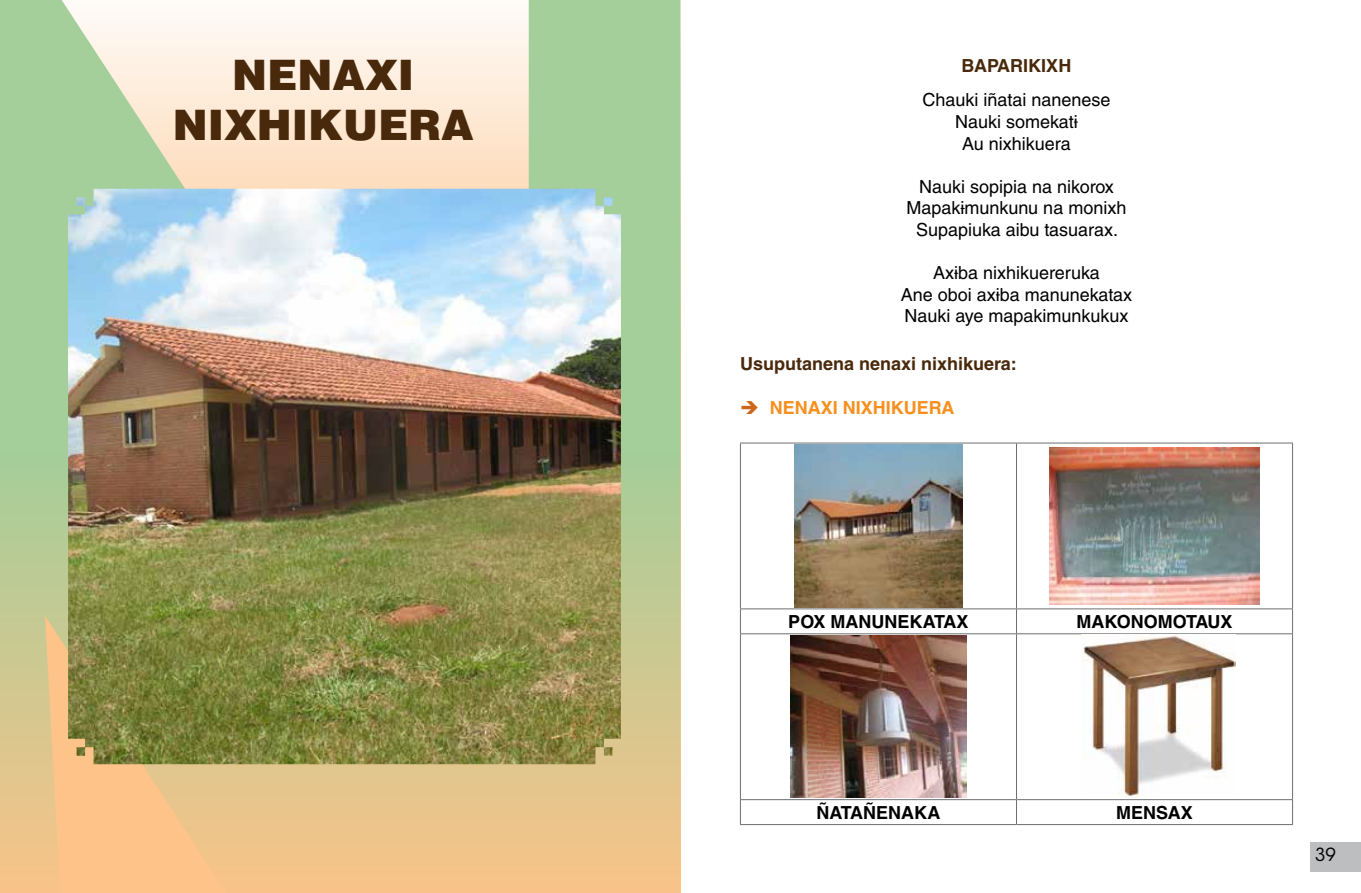
<style>
.page{position:relative;width:1361px;height:893px;background:#fff}
.page>*{position:absolute;margin:0;border:0;box-sizing:border-box;transform-origin:0 0}
.t1{font:900 42px/50.4px "Helvetica LT Std";color:#49290b;text-align:center}
.t2{font:18px/21.6px "Helvetica LT Std";color:#000;text-align:center}
.t3{font:700 18px "Helvetica LT Std";color:#000}
.t4{font:700 18px "Helvetica LT Std";color:#49290b}
.t5{font:700 18px "Helvetica LT Std";color:#f78f1e}
.t6{font:18px "ITC Avant Garde Std";color:#000}
.s1{color:#cd661a}
</style>
<div class="page">
<div style="left:1310px;top:842px;width:51px;height:30px;background:#bcbec0"></div>
<hr style="left:740px;top:443px;width:276px;height:1px;background:#6d6e71">
<hr style="left:740px;top:443px;width:1px;height:165px;background:#6d6e71">
<hr style="left:1016px;top:443px;width:277px;height:1px;background:#6d6e71">
<hr style="left:1016px;top:443px;width:1px;height:165px;background:#6d6e71">
<hr style="left:1292px;top:443px;width:1px;height:165px;background:#6d6e71">
<hr style="left:740px;top:608px;width:276px;height:1px;background:#6d6e71">
<svg style="left:740px;top:609px;width:1px;height:24px"></svg>
<hr style="left:1016px;top:608px;width:277px;height:1px;background:#6d6e71">
<svg style="left:1016px;top:609px;width:1px;height:24px"></svg>
<svg style="left:1292px;top:609px;width:1px;height:24px"></svg>
<hr style="left:740px;top:633px;width:276px;height:1px;background:#6d6e71">
<hr style="left:740px;top:634px;width:1px;height:165px;background:#6d6e71">
<hr style="left:1016px;top:633px;width:277px;height:1px;background:#6d6e71">
<hr style="left:1016px;top:634px;width:1px;height:165px;background:#6d6e71">
<hr style="left:1292px;top:634px;width:1px;height:165px;background:#6d6e71">
<hr style="left:740px;top:799px;width:276px;height:1px;background:#6d6e71">
<svg style="left:740px;top:800px;width:1px;height:24px"></svg>
<hr style="left:1016px;top:799px;width:277px;height:1px;background:#6d6e71">
<svg style="left:1016px;top:800px;width:1px;height:24px"></svg>
<svg style="left:1292px;top:800px;width:1px;height:24px"></svg>
<hr style="left:740px;top:824px;width:276px;height:1px;background:#6d6e71">
<hr style="left:1016px;top:824px;width:277px;height:1px;background:#6d6e71">
<img style="left:794px;top:445px;width:169px;height:162px">
<img style="left:1049px;top:447px;width:210px;height:158px">
<img style="left:790px;top:636px;width:176px;height:162px">
<svg style="left:0;top:0;width:680px;height:893px;background:#d7d2a5"></svg>
<img style="left:68px;top:189px;width:553px;height:575px">
<img style="left:1082px;top:635px;width:153px;height:161px">
<h1 class="t1" style="left:173px;top:48px;width:302px">NENAXI<br>NIXHIKUERA</h1>
<p class="t4" style="left:961px;top:55px;width:111px">BAPARIKIXH</p>
<p class="t2" style="left:922px;top:89px;width:189px">Chauki iñatai nanenese<br>Nauki somekati<br>Au nixhikuera</p>
<p class="t2" style="left:906px;top:176px;width:221px">Nauki sopipia na nikorox<br>Mapakimunkunu na monixh<br>Supapiuka aibu tasuarax.</p>
<p class="t2" style="left:901px;top:262px;width:233px">Axiba nixhikuereruka<br>Ane oboi axiba manunekatax<br>Nauki aye mapakimunkukux</p>
<p class="t4" style="left:740px;top:352px;width:278px">Usuputanena nenaxi nixhikuera:</p>
<p class="t5" style="left:740px;top:396px;width:216px"><span class="s1">➔</span> NENAXI NIXHIKUERA</p>
<p class="t3" style="left:788px;top:610px;width:182px">POX MANUNEKATAX</p>
<p class="t3" style="left:1076px;top:610px;width:158px">MAKONOMOTAUX</p>
<p class="t3" style="left:816px;top:801px;width:126px">ÑATAÑENAKA</p>
<p class="t3" style="left:1116px;top:801px;width:78px">MENSAX</p>
<p class="t6" style="left:1315px;top:844px;width:22px">39</p>
</div>
